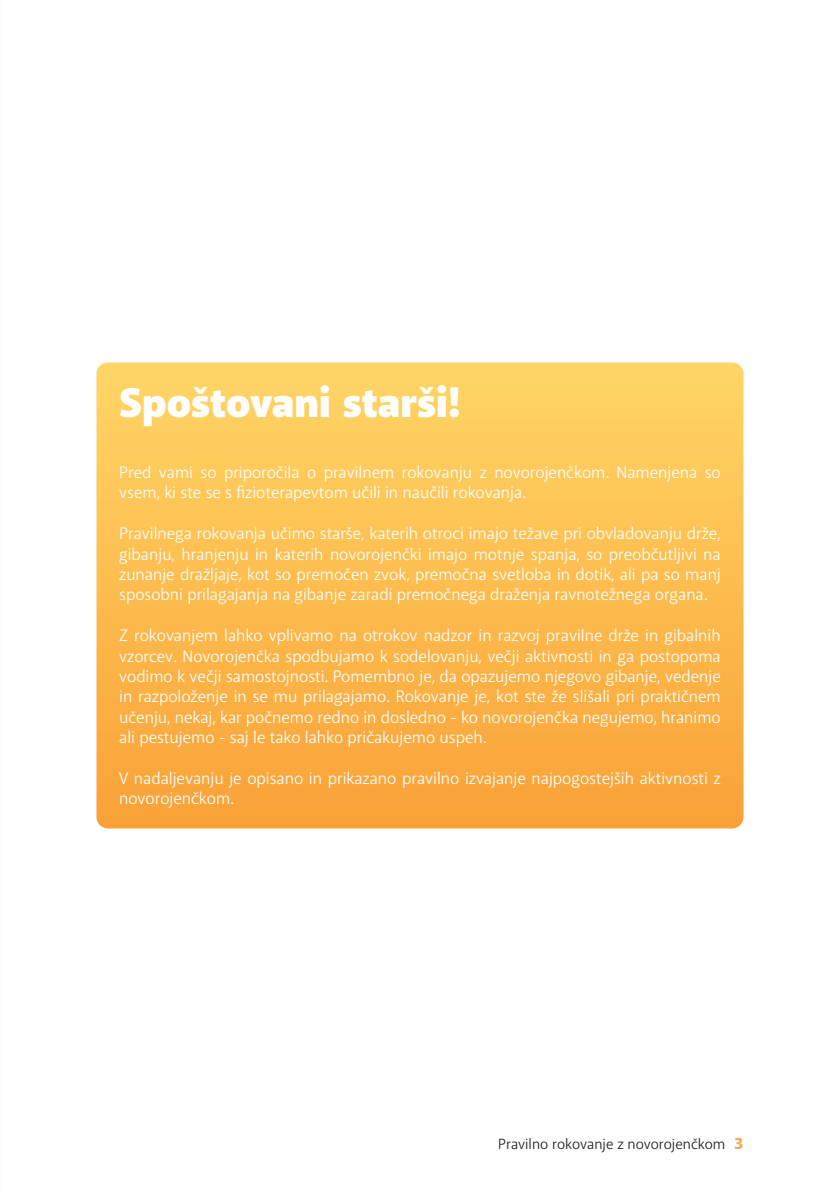
<style>
.page{position:relative;width:840px;height:1191px;background:#fff}
.page>*{position:absolute;margin:0;border:0;box-sizing:border-box;transform-origin:0 0}
.naslov{font:900 42px "Akagi";color:#fff}
.text{font:17px/20.4px "Akagi";color:#fff}
.t1{font:15px "Akagi";color:#231f20}
.s1{font-weight:800;font-size:17px;color:#f9a75d}
</style>
<div class="page">
<svg style="left:96px;top:362px;width:647px;height:466px;background:#fcbb4e"></svg>
<p class="naslov" style="left:119px;top:376px;width:343px">Spoštovani starši!</p>
<p class="text" style="left:119px;top:462px;width:602px">Pred vami so priporočila o pravilnem rokovanju z novorojenčkom. Namenjena so vsem, ki ste se s fizioterapevtom učili in naučili rokovanja.</p>
<p class="text" style="left:119px;top:523px;width:603px;text-align:justify">Pravilnega rokovanja učimo starše, katerih otroci imajo težave pri obvladovanju drže, gibanju, hranjenju in katerih novorojenčki imajo motnje spanja, so preobčutljivi na zunanje dražljaje, kot so premočen zvok, premočna svetloba in dotik, ali pa so manj sposobni prilagajanja na gibanje zaradi premočnega draženja ravnotežnega organa.</p>
<p class="text" style="left:119px;top:625px;width:603px;text-align:justify">Z rokovanjem lahko vplivamo na otrokov nadzor in razvoj pravilne drže in gibalnih vzorcev. Novorojenčka spodbujamo k sodelovanju, večji aktivnosti in ga postopoma vodimo k večji samostojnosti. Pomembno je, da opazujemo njegovo gibanje, vedenje in razpoloženje in se mu prilagajamo. Rokovanje je, kot ste že slišali pri praktičnem učenju, nekaj, kar počnemo redno in dosledno - ko novorojenčka negujemo, hranimo ali pestujemo - saj le tako lahko pričakujemo uspeh.</p>
<p class="text" style="left:119px;top:768px;width:602px">V nadaljevanju je opisano in prikazano pravilno izvajanje najpogostejših aktivnosti z novorojenčkom.</p>
<p class="t1" style="left:498px;top:1135px;width:247px">Pravilno rokovanje z novorojenčkom <span class="s1">3</span></p>
</div>
